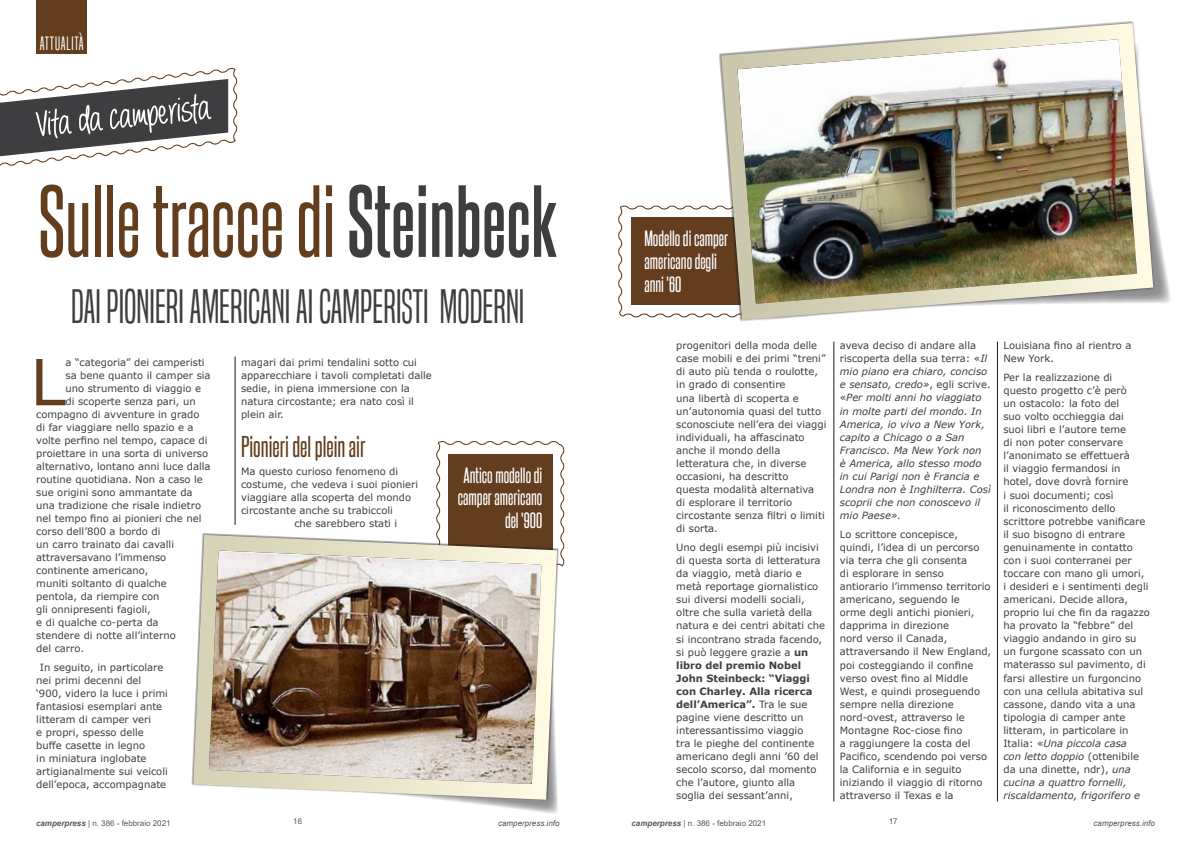
<style>
.page{position:relative;width:1191px;height:842px;background:#fff}
.page>*{position:absolute;margin:0;border:0;box-sizing:border-box;transform-origin:0 0}
.t1{font:87px "Steelfish Rg";color:#623e1e}
.t2{font:63.6px "Verdana";color:#623e1e}
.t3{font:700 54px "Always Forever";color:#fff}
.t4{font:45px "Built Titling Lt";color:#3e3d40}
.t5{font:26px "Steelfish Rg";color:#623e1e}
.t6{font:19px/22.8px "Steelfish Rg";color:#fff;text-align:right}
.t7{font:18px "Built Titling Lt";letter-spacing:.05em;color:#fff}
.t8{font:10px/13.1px "Verdana";color:#3e3d40}
.t9{font:italic 10px/13.1px "Verdana";color:#3e3d40}
.t10{font:8px "Arial";color:#58585a}
.t11{font:italic 8px "Arial";color:#58585a}
.s1{font-weight:700;color:#3e3d40}
.s2{font-weight:700}
.s3{font-style:normal}
.s4{font-style:italic}
.s5{font-weight:700;font-style:italic}
</style>
<div class="page">
<svg style="left:618px;top:205px;width:95px;height:113px"></svg>
<svg style="left:436px;top:441px;width:129px;height:86px"></svg>
<div style="left:631px;top:217px;width:152px;height:87px;background:#623e1e"></div>
<div style="left:449px;top:454px;width:104px;height:116px;background:#623e1e"></div>
<div style="left:36px;top:0;width:51px;height:54px;background:#623e1e"></div>
<hr style="left:234px;top:357px;width:1px;height:168px;background:#1a171c">
<svg style="left:191px;top:527px;width:374px;height:281px;background:#b0a294"></svg>
<img style="left:713px;top:21px;width:448px;height:301px">
<svg style="left:0;top:67px;width:238px;height:99px"></svg>
<hr style="left:833px;top:342px;width:1px;height:459px;background:#1a171c">
<hr style="left:997px;top:342px;width:1px;height:459px;background:#1a171c">
<h3 class="t7" style="left:40px;top:32px;width:46px">ATTUALITÀ</h3>
<h3 class="t3" style="left:32px;top:103px;width:178px;rotate:-6deg">Vita da camperista</h3>
<h1 class="t1" style="left:38px;top:168px;width:520px">Sulle tracce di <span class="s1">Steinbeck</span></h1>
<h3 class="t4" style="left:71px;top:279px;width:454px">DAI PIONIERI AMERICANI AI CAMPERISTI MODERNI</h3>
<h2 class="t2" style="left:30px;top:338px;width:37px">L</h2>
<p class="t8" style="left:65px;top:356px;width:141px">a “categoria” dei camperisti</p>
<p class="t8" style="left:65px;top:369px;width:147px">sa bene quanto il camper sia</p>
<p class="t8" style="left:65px;top:382px;width:137px">uno strumento di viaggio e</p>
<p class="t8" style="left:65px;top:395px;width:132px">di scoperte senza pari, un</p>
<p class="t8" style="left:36px;top:408px;width:165px">compagno di avventure in grado</p>
<p class="t8" style="left:36px;top:421px;width:159px">di far viaggiare nello spazio e a</p>
<p class="t8" style="left:36px;top:434px;width:173px">volte perfino nel tempo, capace di</p>
<p class="t8" style="left:36px;top:447px;width:173px">proiettare in una sorta di universo</p>
<p class="t8" style="left:36px;top:460px;width:176px">alternativo, lontano anni luce dalla</p>
<p class="t8" style="left:36px;top:473px;width:168px">routine quotidiana. Non a caso le</p>
<p class="t8" style="left:36px;top:486px;width:158px">sue origini sono ammantate da</p>
<p class="t8" style="left:36px;top:499px;width:166px">una tradizione che risale indietro</p>
<p class="t8" style="left:36px;top:512px;width:167px">nel tempo fino ai pionieri che nel</p>
<p class="t8" style="left:36px;top:525px;width:126px">corso dell’800 a bordo di</p>
<p class="t8" style="left:36px;top:538px;width:139px">un carro trainato dai cavalli</p>
<p class="t8" style="left:36px;top:551px;width:131px">attraversavano l’immenso</p>
<p class="t8" style="left:36px;top:564px;width:114px">continente americano,</p>
<p class="t8" style="left:36px;top:577px;width:132px">muniti soltanto di qualche</p>
<p class="t8" style="left:36px;top:590px;width:125px">pentola, da riempire con</p>
<p class="t8" style="left:36px;top:603px;width:116px">gli onnipresenti fagioli,</p>
<p class="t8" style="left:36px;top:616px;width:124px">e di qualche co-perta da</p>
<p class="t8" style="left:36px;top:629px;width:141px">stendere di notte all’interno</p>
<p class="t8" style="left:36px;top:642px;width:49px">del carro.</p>
<p class="t8" style="left:36px;top:661px;width:133px;text-indent:4px">In seguito, in particolare nei primi decenni del ‘900, videro la luce i primi fantasiosi esemplari ante litteram di camper veri<br>e propri, spesso delle buffe casette in legno<br>in miniatura inglobate artigianalmente sui veicoli dell’epoca, accompagnate</p>
<p class="t8" style="left:241px;top:356px;width:192px">magari dai primi tendalini sotto cui apparecchiare i tavoli completati dalle sedie, in piena immersione con la natura circostante; era nato così il plein air.</p>
<h3 class="t5" style="left:241px;top:430px;width:126px">Pionieri del plein air</h3>
<p class="t8" style="left:241px;top:465px;width:159px">Ma questo curioso fenomeno di</p>
<p class="t8" style="left:241px;top:478px;width:179px">costume, che vedeva i suoi pionieri</p>
<p class="t8" style="left:241px;top:491px;width:171px">viaggiare alla scoperta del mondo</p>
<p class="t8" style="left:241px;top:504px;width:153px">circostante anche su trabiccoli</p>
<p class="t8" style="left:294px;top:517px;width:104px">che sarebbero stati i</p>
<h3 class="t6" style="left:458px;top:463px;width:86px">Antico modello di camper americano del '900</h3>
<h3 class="t6" style="left:644px;top:226px;width:85px;text-align:left">Modello di camper americano degli anni '60</h3>
<p class="t8" style="left:676px;top:339px;width:152px">progenitori della moda delle case mobili e dei primi “treni” di auto più tenda o roulotte, in grado di consentire<br>una libertà di scoperta e un’autonomia quasi del tutto sconosciute nell’era dei viaggi individuali, ha affascinato anche il mondo della letteratura che, in diverse occasioni, ha descritto<br>questa modalità alternativa<br>di esplorare il territorio circostante senza filtri o limiti di sorta.</p>
<p class="t8" style="left:676px;top:541px;width:150px">Uno degli esempi più incisivi di questa sorta di letteratura da viaggio, metà diario e metà reportage giornalistico sui diversi modelli sociali, oltre che sulla varietà della natura e dei centri abitati che si incontrano strada facendo, si può leggere grazie a <span class="s2">un libro del premio Nobel<br>John Steinbeck: “Viaggi con Charley. Alla ricerca dell’America”.</span> Tra le sue pagine viene descritto un interessantissimo viaggio<br>tra le pieghe del continente americano degli anni ’60 del secolo scorso, dal momento che l’autore, giunto alla soglia dei sessant’anni,</p>
<p class="t9" style="left:840px;top:339px;width:152px"><span class="s3">aveva deciso di andare alla riscoperta della sua terra: «</span>Il mio piano era chiaro, conciso e sensato, credo»<span class="s3">, egli scrive. «</span>Per molti anni ho viaggiato in molte parti del mondo. In<br>America, io vivo a New York, capito a Chicago o a San<br>Francisco. Ma New York non<br>è America, allo stesso modo in cui Parigi non è Francia e<br>Londra non è Inghilterra. Così scoprii che non conoscevo il mio Paese».</p>
<p class="t8" style="left:840px;top:527px;width:153px">Lo scrittore concepisce, quindi, l’idea di un percorso via terra che gli consenta<br>di esplorare in senso antiorario l’immenso territorio americano, seguendo le<br>orme degli antichi pionieri, dapprima in direzione<br>nord verso il Canada, attraversando il New England, poi costeggiando il confine verso ovest fino al Middle<br>West, e quindi proseguendo sempre nella direzione nord-ovest, attraverso le<br>Montagne Roc-ciose fino<br>a raggiungere la costa del<br>Pacifico, scendendo poi verso la California e in seguito iniziando il viaggio di ritorno attraverso il Texas e la</p>
<p class="t8" style="left:1003px;top:339px;width:130px">Louisiana fino al rientro a<br>New York.</p>
<p class="t8" style="left:1003px;top:371px;width:148px">Per la realizzazione di<br>questo progetto c’è però<br>un ostacolo: la foto del<br>suo volto occhieggia dai<br>suoi libri e l’autore teme<br>di non poter conservare l’anonimato se effettuerà<br>il viaggio fermandosi in hotel, dove dovrà fornire<br>i suoi documenti; così<br>il riconoscimento dello scrittore potrebbe vanificare il suo bisogno di entrare genuinamente in contatto con i suoi conterranei per toccare con mano gli umori,<br>i desideri e i sentimenti degli americani. Decide allora, proprio lui che fin da ragazzo ha provato la “febbre” del viaggio andando in giro su un furgone scassato con un materasso sul pavimento, di farsi allestire un furgoncino con una cellula abitativa sul cassone, dando vita a una tipologia di camper ante litteram, in particolare in<br>Italia: «<span class="s4">Una piccola casa<br>con letto doppio</span> (ottenibile da una dinette, ndr), <span class="s4">una cucina a quattro fornelli, riscaldamento, frigorifero e</span></p>
<p class="t10" style="left:36px;top:817px;width:136px"><span class="s5">camperpress</span> | n. 386 - febbraio 2021</p>
<p class="t10" style="left:293px;top:816px;width:10px">16</p>
<p class="t11" style="left:498px;top:818px;width:63px">camperpress.info</p>
<p class="t10" style="left:631px;top:817px;width:136px"><span class="s5">camperpress</span> | n. 386 - febbraio 2021</p>
<p class="t10" style="left:888px;top:816px;width:10px">17</p>
<p class="t11" style="left:1093px;top:818px;width:63px">camperpress.info</p>
</div>
